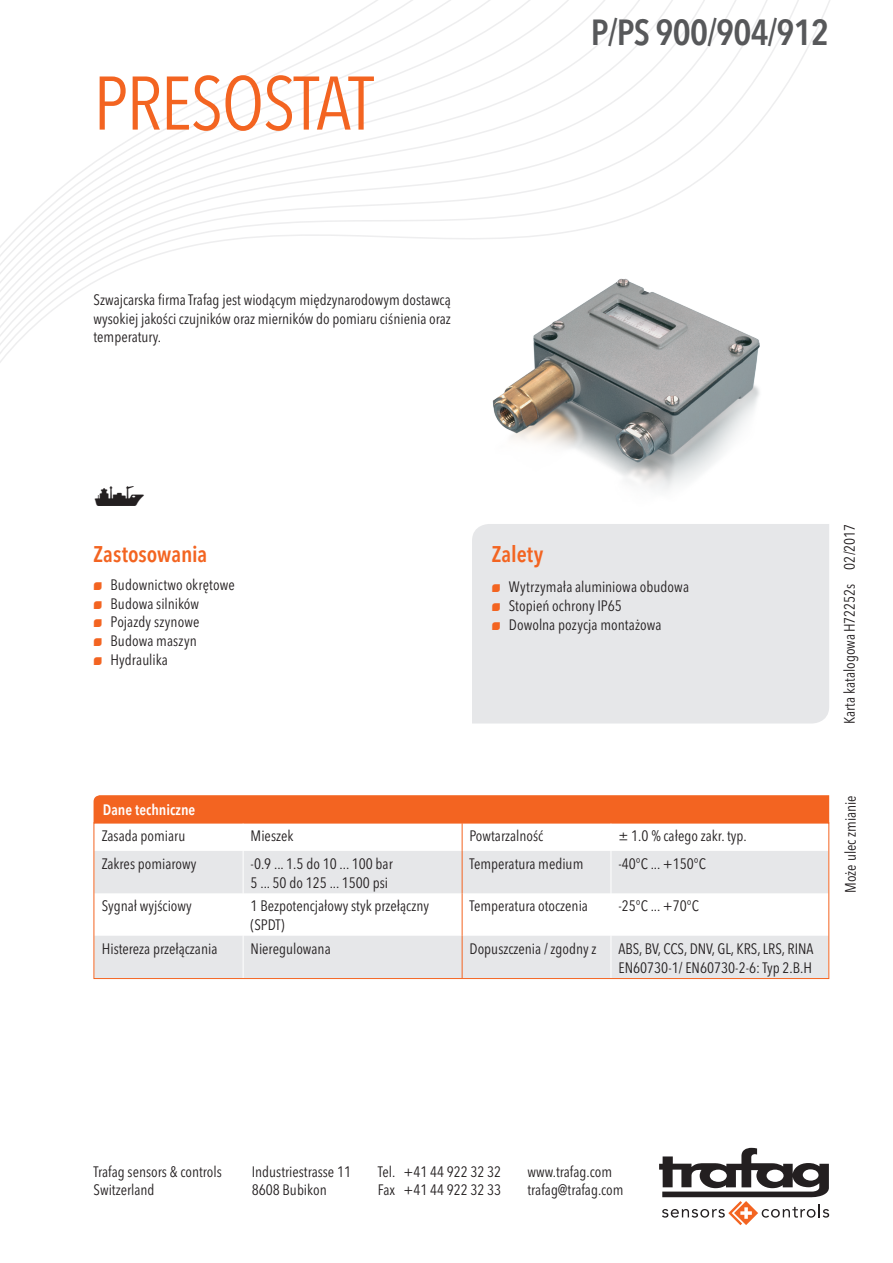
<style>
.page{position:relative;width:893px;height:1263px;background:#fff}
.page>*{position:absolute;margin:0;border:0;box-sizing:border-box;transform-origin:0 0}
.t1{font:condensed 75px "Avenir Next LT Pro";letter-spacing:-.02em;color:#f36421}
.t2{font:600 condensed 36px "Avenir Next LT Pro";letter-spacing:-.02em;color:#57585a}
.t3{font:27px "Trafag Pictos";color:#231f20}
.t4{font:600 condensed 22.5px "Avenir Next LT Pro";color:#f36421}
.t5{font:condensed 15px/18.8px "Avenir Next LT Pro";color:#231f20}
.t6{font:600 condensed 15px "Avenir Next LT Pro";color:#fff}
.s1{font-family:"Trafag Pictos";font-stretch:normal;font-size:10.5px;color:#f36421}
</style>
<div class="page">
<svg style="left:659px;top:1148px;width:170px;height:77px"></svg>
<svg style="left:0;top:0;width:830px;height:363px"></svg>
<div style="left:472px;top:524px;width:357px;height:199px;background:#e6e7e9"></div>
<img style="left:471px;top:232px;width:314px;height:314px">
<svg style="left:96px;top:851px;width:731px;height:126px;fill:#e6e7e9"></svg>
<hr style="left:243px;top:851px;width:1px;height:42px;background:#fff">
<hr style="left:611px;top:851px;width:1px;height:42px;background:#fff">
<hr style="left:243px;top:893px;width:1px;height:43px;background:#fff">
<hr style="left:611px;top:893px;width:1px;height:43px;background:#fff">
<hr style="left:243px;top:936px;width:1px;height:42px;background:#fff">
<hr style="left:611px;top:936px;width:1px;height:42px;background:#fff">
<svg style="left:94px;top:795px;width:735px;height:56px"></svg>
<hr style="left:462px;top:851px;width:1px;height:42px;background:#f36421">
<hr style="left:462px;top:893px;width:1px;height:43px;background:#f36421">
<hr style="left:462px;top:936px;width:1px;height:42px;background:#f36421">
<div style="left:94px;top:822px;width:735px;height:157px;border:1px solid #f36421"></div>
<h1 class="t1" style="left:94px;top:58px;width:282px">Presostat</h1>
<h2 class="t2" style="left:591px;top:10px;width:240px">P/PS 900/904/912</h2>
<p class="t5" style="left:94px;top:290px;width:359px;text-align:justify">Szwajcarska firma Trafag jest wiodącym międzynarodowym dostawcą wysokiej jakości czujników oraz mierników do pomiaru ciśnienia oraz temperatury.</p>
<h3 class="t3" style="left:94px;top:483px;width:54px">s</h3>
<h3 class="t4" style="left:94px;top:540px;width:115px">Zastosowania</h3>
<p class="t5" style="left:94px;top:575px;width:143px"><span class="s1">N</span> Budownictwo okrętowe<br><span class="s1">N</span> Budowa silników<br><span class="s1">N</span> Pojazdy szynowe<br><span class="s1">N</span> Budowa maszyn<br><span class="s1">N</span> Hydraulika</p>
<h3 class="t4" style="left:492px;top:541px;width:53px">Zalety</h3>
<p class="t5" style="left:492px;top:577px;width:199px"><span class="s1">N</span> Wytrzymała aluminiowa obudowa<br><span class="s1">N</span> Stopień ochrony IP65<br><span class="s1">N</span> Dowolna pozycja montażowa</p>
<p class="t6" style="left:103px;top:800px;width:94px">Dane techniczne</p>
<p class="t5" style="left:102px;top:827px;width:85px">Zasada pomiaru</p>
<p class="t5" style="left:251px;top:827px;width:44px">Mieszek</p>
<p class="t5" style="left:470px;top:827px;width:75px">Powtarzalność</p>
<p class="t5" style="left:618px;top:827px;width:130px">± 1.0 % całego zakr. typ.</p>
<p class="t5" style="left:102px;top:854px;width:96px">Zakres pomiarowy</p>
<p class="t5" style="left:251px;top:854px;width:144px">-0.9 ... 1.5 do 10 ... 100 bar<br>5 ... 50 do 125 ... 1500 psi</p>
<p class="t5" style="left:470px;top:854px;width:115px">Temperatura medium</p>
<p class="t5" style="left:618px;top:854px;width:89px">-40°C ... +150°C</p>
<p class="t5" style="left:102px;top:897px;width:92px">Sygnał wyjściowy</p>
<p class="t5" style="left:251px;top:897px;width:180px">1 Bezpotencjałowy styk przełączny (SPDT)</p>
<p class="t5" style="left:470px;top:897px;width:120px">Temperatura otoczenia</p>
<p class="t5" style="left:618px;top:897px;width:82px">-25°C ... +70°C</p>
<p class="t5" style="left:102px;top:939px;width:117px">Histereza przełączania</p>
<p class="t5" style="left:251px;top:939px;width:82px">Nieregulowana</p>
<p class="t5" style="left:470px;top:939px;width:129px">Dopuszczenia / zgodny z</p>
<p class="t5" style="left:618px;top:939px;width:196px">ABS, BV, CCS, DNV, GL, KRS, LRS, RINA<br>EN60730-1/ EN60730-2-6: Typ 2.B.H</p>
<p class="t5" style="left:840px;top:724px;width:202px;rotate:-90deg">Karta katalogowaH72252s 02/2017</p>
<p class="t5" style="left:841px;top:893px;width:99px;rotate:-90deg">Może ulec zmianie</p>
<p class="t5" style="left:94px;top:1162px;width:130px">Trafag sensors &amp; controls<br>Switzerland</p>
<p class="t5" style="left:252px;top:1162px;width:101px">Industriestrasse 11<br>8608 Bubikon</p>
<p class="t5" style="left:378px;top:1162px;width:125px">Tel. +41 44 922 32 32<br>Fax +41 44 922 32 33</p>
<p class="t5" style="left:528px;top:1162px;width:98px">www.trafag.com trafag@trafag.com</p>
</div>
